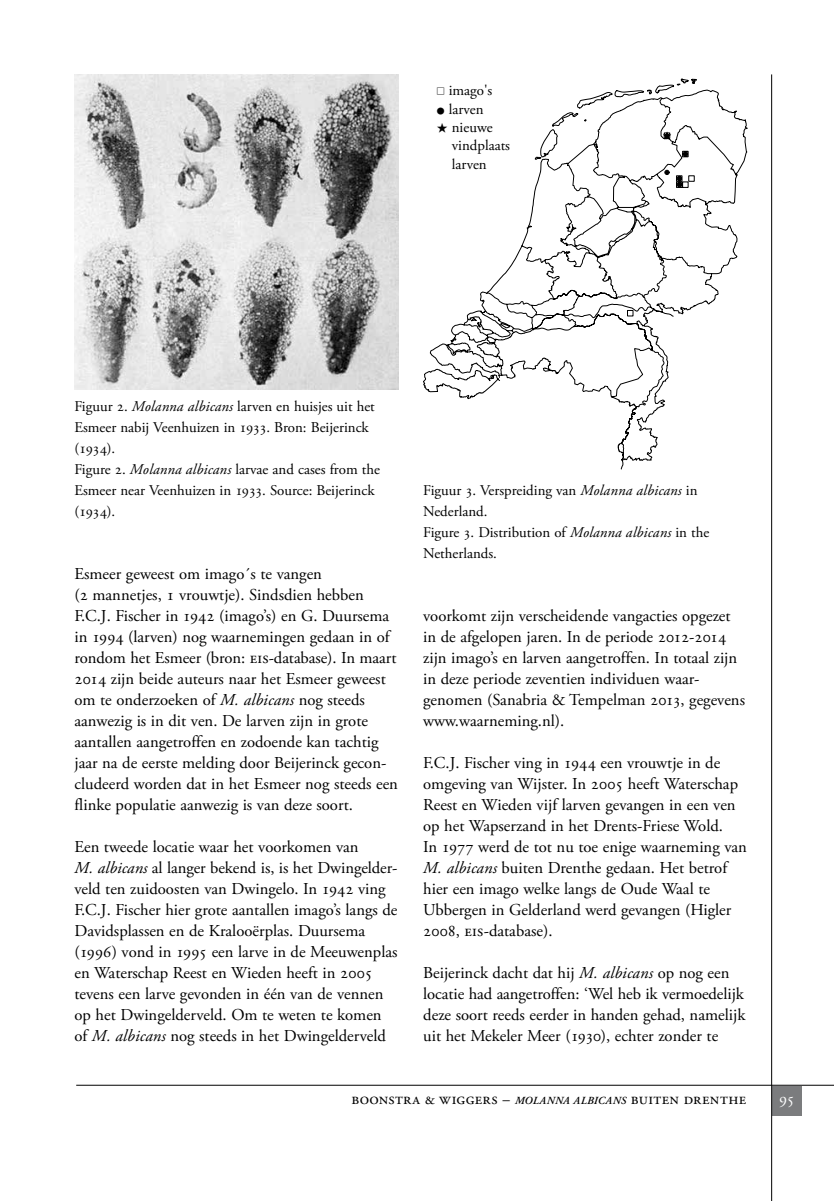
<style>
.page{position:relative;width:834px;height:1201px;background:#fff}
.page>*{position:absolute;margin:0;border:0;box-sizing:border-box;transform-origin:0 0}
.t1{font:16.62px/21px "Adobe Garamond Pro";color:#000}
.t2{font:16.62px "Adobe Garamond Pro";letter-spacing:.025em;color:#000}
.t3{font:16.62px "Adobe Garamond Pro";color:#fff}
.t4{font:14.88px/21px "Adobe Garamond Pro";letter-spacing:-.005em;color:#000}
.s1{font-family:"Universal Std Newswith Comm Pi";font-size:8.75px}
.s2{font-family:"Universal Std Newswith Comm Pi";font-size:12.25px}
.s3{font-style:italic}
.s4{font-weight:600;font-style:italic;font-size:10.85px}
</style>
<div class="page">
<div style="left:771px;top:1085px;width:30px;height:30px;background:#7b7c7e"></div>
<hr style="left:771px;top:74px;width:1px;height:1126px;background:#000">
<hr style="left:76px;top:1084px;width:757px;height:1px;background:#000">
<svg style="left:423px;top:79px;width:324px;height:390px"></svg>
<svg style="left:676px;top:175px;width:18px;height:13px"></svg>
<svg style="left:664px;top:170px;width:5px;height:5px"></svg>
<svg style="left:662px;top:129px;width:26px;height:28px"></svg>
<img style="left:74px;top:74px;width:324px;height:315px">
<p class="t4" style="left:437px;top:80px;width:57px"><span class="s1">□</span> imago's</p>
<p class="t4" style="left:437px;top:99px;width:48px"><span class="s1">●</span> larven</p>
<p class="t4" style="left:452px;top:118px;width:60px;line-height:18.4px;text-indent:-15px"><span class="s2">★</span> nieuwe vindplaats larven</p>
<p class="t4" style="left:74px;top:396px;width:307px">Figuur 2. <span class="s3">Molanna albicans</span> larven en huisjes uit het Esmeer nabij Veenhuizen in 1933. Bron: Beijerinck (1934).<br>Figure 2. <span class="s3">Molanna albicans</span> larvae and cases from the Esmeer near Veenhuizen in 1933. Source: Beijerinck (1934).</p>
<p class="t1" style="left:74px;top:563px;width:325px">Esmeer geweest om imago´s te vangen<br>(2 mannetjes, 1 vrouwtje). Sindsdien hebben F.C.J. Fischer in 1942 (imago’s) en G. Duursema in 1994 (larven) nog waarnemingen gedaan in of rondom het Esmeer (bron: eis-database). In maart 2014 zijn beide auteurs naar het Esmeer geweest om te onderzoeken of <span class="s3">M. albicans</span> nog steeds aanwezig is in dit ven. De larven zijn in grote aantallen aangetroffen en zodoende kan tachtig jaar na de eerste melding door Beijerinck gecon&shy;cludeerd worden dat in het Esmeer nog steeds een flinke populatie aanwezig is van deze soort.</p>
<p class="t1" style="left:74px;top:836px;width:324px">Een tweede locatie waar het voorkomen van<br><span class="s3">M. albicans</span> al langer bekend is, is het Dwingelder&shy;veld ten zuidoosten van Dwingelo. In 1942 ving F.C.J. Fischer hier grote aantallen imago’s langs de Davidsplassen en de Kralooërplas. Duursema (1996) vond in 1995 een larve in de Meeuwenplas en Waterschap Reest en Wieden heeft in 2005 tevens een larve gevonden in één van de vennen op het Dwingelderveld. Om te weten te komen of <span class="s3">M. albicans</span> nog steeds in het Dwingelderveld</p>
<p class="t4" style="left:423px;top:480px;width:287px">Figuur 3. Verspreiding van <span class="s3">Molanna albicans</span> in<br>Nederland.<br>Figure 3. Distribution of <span class="s3">Molanna albicans</span> in the<br>Netherlands.</p>
<p class="t1" style="left:423px;top:605px;width:323px">voorkomt zijn verscheidende vangacties opgezet in de afgelopen jaren. In de periode 2012-2014 zijn imago’s en larven aangetroffen. In totaal zijn in deze periode zeventien individuen waar&shy;genomen (Sanabria &amp; Tempelman 2013, gegevens www.waarneming.nl).</p>
<p class="t1" style="left:423px;top:752px;width:325px">F.C.J. Fischer ving in 1944 een vrouwtje in de omgeving van Wijster. In 2005 heeft Waterschap Reest en Wieden vijf larven gevangen in een ven op het Wapserzand in het Drents-Friese Wold.<br>In 1977 werd de tot nu toe enige waarneming van <span class="s3">M. albicans</span> buiten Drenthe gedaan. Het betrof hier een imago welke langs de Oude Waal te Ubbergen in Gelderland werd gevangen (Higler 2008, eis-database).</p>
<p class="t1" style="left:423px;top:962px;width:323px">Beijerinck dacht dat hij <span class="s3">M. albicans</span> op nog een locatie had aangetroffen: ‘Wel heb ik vermoedelijk deze soort reeds eerder in handen gehad, namelijk uit het Mekeler Meer (1930), echter zonder te</p>
<p class="t2" style="left:351px;top:1088px;width:396px">boonstra &amp; wiggers ‒ <span class="s4">MOLANNA ALBICANS</span> buiten drenthe</p>
<p class="t3" style="left:778px;top:1088px;width:17px">95</p>
</div>
